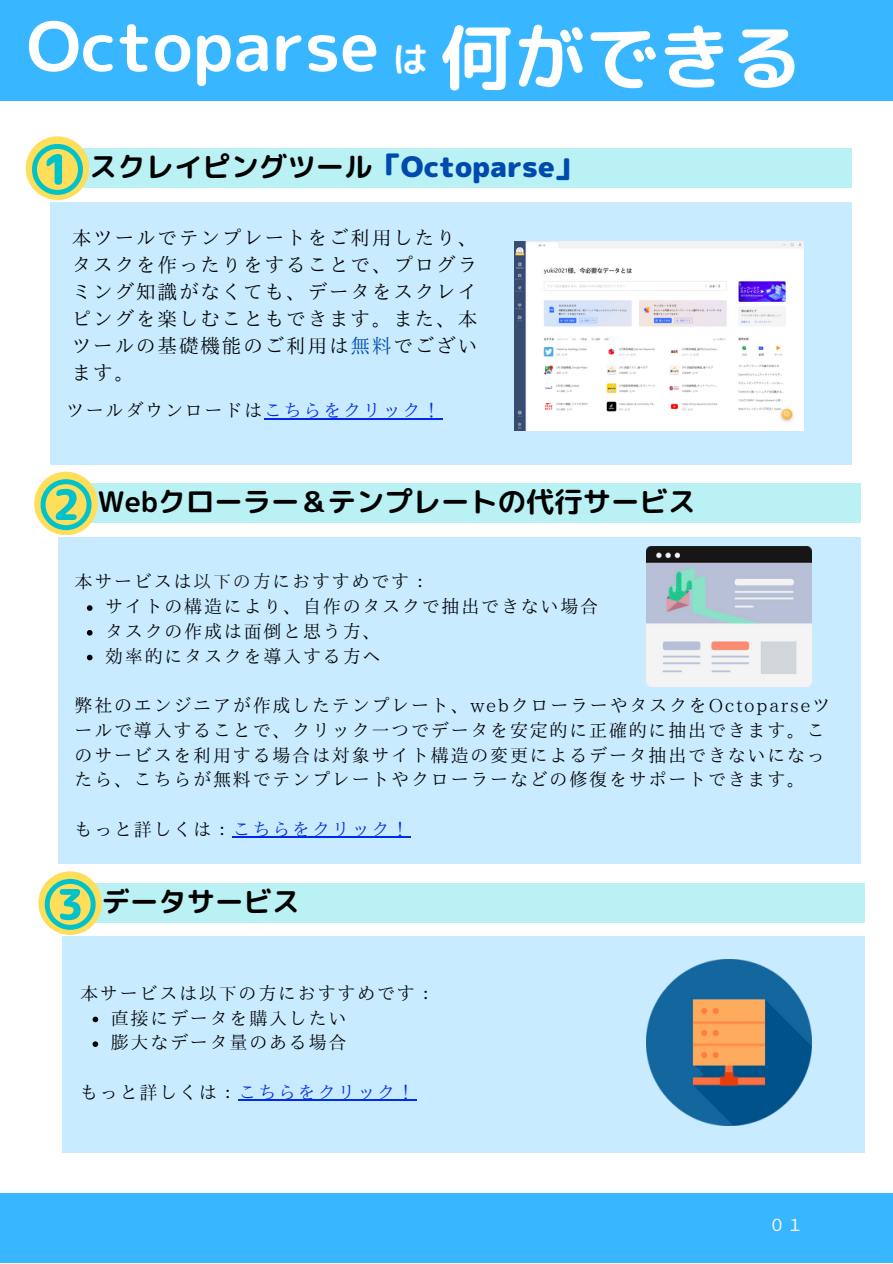
<style>
.page{position:relative;width:893px;height:1264px;background:#fff}
.page>*{position:absolute;margin:0;border:0;box-sizing:border-box;transform-origin:0 0}
.t1{font:72.3px "rounded mplus 1 p bold";color:#fff}
.t2{font:67.95px "rounded mplus 1 p bold";color:#fff}
.t3{font:55.35px "rounded mplus 1 p black";color:#00c2cb}
.t4{font:35.25px "rounded mplus 1 p bold";color:#fff}
.t5{font:28.35px "rounded mplus 1 p bold";color:#000}
.t6{font:28.35px "rounded mplus 1 p black";color:#004aad}
.t7{font:19.8px "irohakaku C";color:#fff}
.t8{font:19.5px/27px "IP Aex Mincho";letter-spacing:.1em;color:#000;text-align:justify}
.t9{font:18px/24.8px "IP Aex Mincho";letter-spacing:.1em;color:#000}
.t10{font:18px "IP Aex Mincho";letter-spacing:.1em;color:#002aeb}
.t11{font:16.5px "irohakaku C";color:#f5f5f5}
.s1{font-family:"rounded mplus 1 p bold";color:#000}
.s2{color:#004aad}
.s3{color:#002aeb}
.s4{color:#171717}
.s5{color:#000}
</style>
<div class="page">
<div style="left:0;top:1193px;width:892px;height:69px;background:#38b6ff"></div>
<div style="left:0;top:0;width:892px;height:100px;background:#38b6ff"></div>
<div style="left:50px;top:202px;width:801px;height:262px;background:#c8ebff"></div>
<div style="left:50px;top:149px;width:801px;height:39px;background:#b9f1f4"></div>
<div style="left:26px;top:136px;width:63px;height:64px;background:#ffde59;border-radius:50%"></div>
<div style="left:58px;top:537px;width:802px;height:326px;background:#c8ebff"></div>
<div style="left:58px;top:484px;width:802px;height:39px;background:#b9f1f4"></div>
<div style="left:34px;top:471px;width:64px;height:64px;background:#ffde59;border-radius:50%"></div>
<div style="left:63px;top:936px;width:801px;height:216px;background:#c8ebff"></div>
<div style="left:63px;top:883px;width:801px;height:39px;background:#b9f1f4"></div>
<div style="left:38px;top:871px;width:64px;height:63px;background:#ffde59;border-radius:50%"></div>
<svg style="left:87px;top:605px;width:5px;height:6px"></svg>
<svg style="left:87px;top:630px;width:5px;height:5px"></svg>
<svg style="left:87px;top:654px;width:5px;height:6px"></svg>
<hr style="left:233px;top:837px;width:178px;height:1px;background:#002aeb">
<img style="left:646px;top:546px;width:165px;height:141px">
<svg style="left:93px;top:1016px;width:5px;height:6px"></svg>
<svg style="left:93px;top:1041px;width:5px;height:5px"></svg>
<hr style="left:238px;top:1099px;width:178px;height:1px;background:#002aeb">
<img style="left:646px;top:959px;width:165px;height:165px">
<img style="left:515px;top:242px;width:288px;height:188px">
<hr style="left:264px;top:418px;width:178px;height:1px;background:#002aeb">
<p class="t2" style="left:27px;top:-2px;width:354px">Octoparse</p>
<p class="t4" style="left:393px;top:34px;width:37px">は</p>
<p class="t1" style="left:441px;top:6px;width:363px">何ができる</p>
<p class="t3" style="left:30px;top:130px;width:57px">①</p>
<p class="t6" style="left:89px;top:146px;width:495px"><span class="s1">スクレイピングツール</span>「Octoparse」</p>
<p class="t8" style="left:72px;top:224px;width:407px">本ツールでテンプレートをご利用したり、タスクを作ったりをすることで、プログラミング知識がなくても、データをスクレイピングを楽しむこともできます。また、本ツールの基礎機能のご利用は<span class="s2">無料</span>でございます。</p>
<p class="t9" style="left:66px;top:397px;width:376px">ツールダウンロードは<span class="s3">こちらをクリック！</span></p>
<p class="t3" style="left:38px;top:465px;width:57px">②</p>
<p class="t5" style="left:98px;top:482px;width:600px">Webクローラー＆テンプレートの代行サービス</p>
<p class="t9" style="left:75px;top:569px;width:356px">本サービスは<span class="s4">以下の方</span>におすすめです：</p>
<p class="t9" style="left:105px;top:594px;width:494px">サイトの構造により、自作のタスクで抽出できない場合</p>
<p class="t9" style="left:105px;top:618px;width:277px">タスクの作成は面倒と思う方、</p>
<p class="t9" style="left:105px;top:643px;width:277px">効率的にタスクを導入する方へ</p>
<p class="t9" style="left:75px;top:693px;width:757px">弊社のエンジニアが作成したテンプレート、webクローラーやタスクをOctoparseツールで導入することで、クリック一つでデータを安定的に正確的に抽出できます。このサービスを利用する場合は対象サイト構造の変更によるデータ抽出できないになったら、こちらが無料でテンプレートやクローラーなどの修復をサポートできます。</p>
<p class="t10" style="left:75px;top:820px;width:336px"><span class="s5">もっと詳しくは：</span>こちらをクリック！</p>
<p class="t3" style="left:42px;top:864px;width:57px">③</p>
<p class="t5" style="left:102px;top:881px;width:200px">データサービス</p>
<p class="t9" style="left:80px;top:980px;width:356px">本サービスは以下の方におすすめです：</p>
<p class="t9" style="left:111px;top:1005px;width:237px">直接にデータを購入したい</p>
<p class="t9" style="left:111px;top:1030px;width:237px">膨大なデータ量のある場合</p>
<p class="t10" style="left:80px;top:1082px;width:336px"><span class="s5">もっと詳しくは：</span>こちらをクリック！</p>
<p class="t7" style="left:779px;top:1209px;width:25px">01</p>
<p class="t11" style="left:768px;top:1213px;width:36px">０１</p>
</div>
